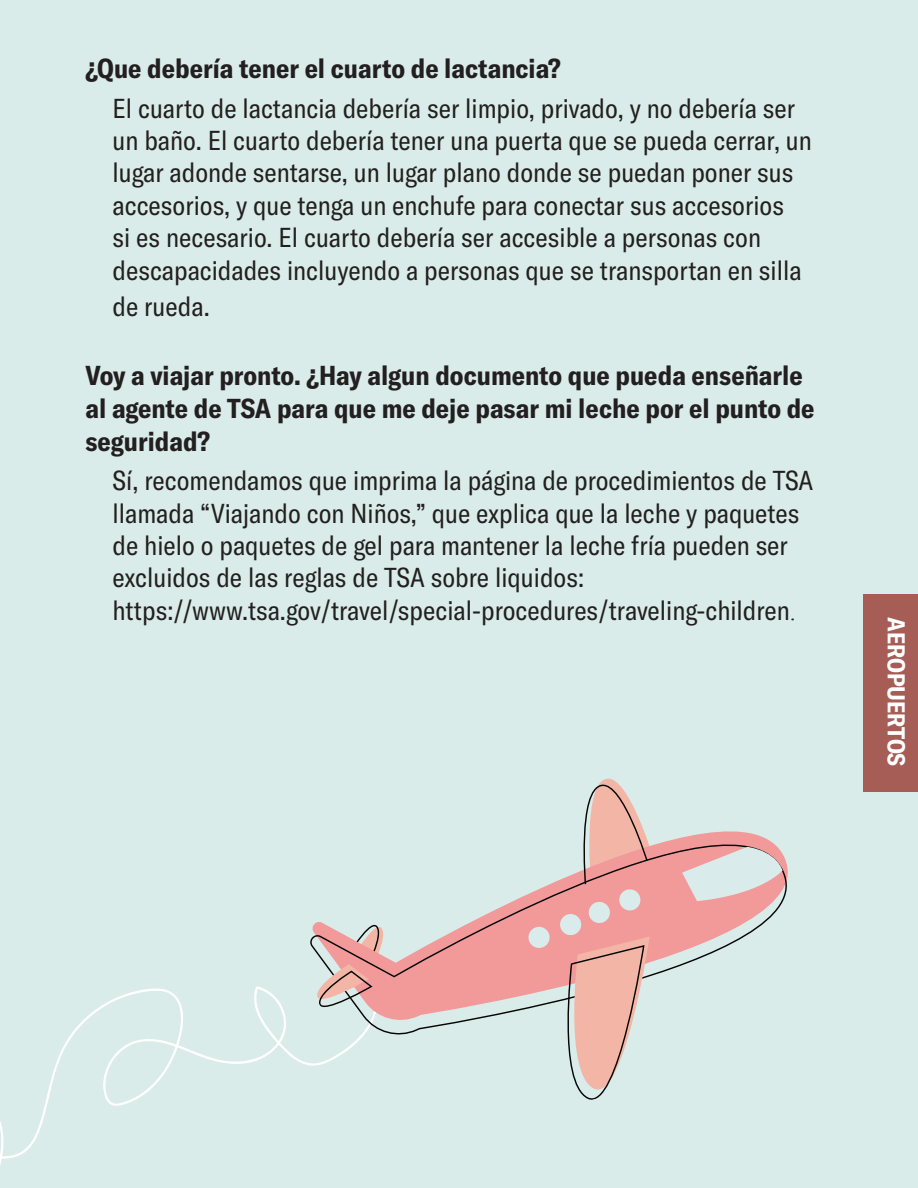
<style>
.page{position:relative;width:918px;height:1188px;background:#d9ecea}
.page>*{position:absolute;margin:0;border:0;box-sizing:border-box;transform-origin:0 0}
.t1{font:condensed 27px/32.4px "GT America";color:#231f20}
.t2{font:700 condensed 27px/33px "GT America";color:#231f20}
.t3{font:700 condensed 24px "GT America";color:#fff}
.s1{font-family:"Times New Roman";font-stretch:normal;font-size:24px}
</style>
<div class="page">
<div style="left:864px;top:594px;width:54px;height:198px;background:#a65d56"></div>
<svg style="left:0;top:986px;width:361px;height:179px"></svg>
<svg style="left:308px;top:831px;width:480px;height:207px"></svg>
<svg style="left:315px;top:918px;width:74px;height:97px"></svg>
<svg style="left:682px;top:847px;width:101px;height:54px"></svg>
<svg style="left:527px;top:778px;width:125px;height:322px"></svg>
<p class="t2" style="left:86px;top:52px;width:477px">¿Que debería tener el cuarto de lactancia?</p>
<p class="t1" style="left:113px;top:92px;width:701px">El cuarto de lactancia debería ser limpio, privado, y no debería ser un baño. El cuarto debería tener una puerta que se pueda cerrar, un lugar adonde sentarse, un lugar plano donde se puedan poner sus accesorios, y que tenga un enchufe para conectar sus accesorios<br>si es necesario. El cuarto debería ser accesible a personas con descapacidades incluyendo a personas que se transportan en silla</p>
<p class="t1" style="left:113px;top:290px;width:99px">de rueda.</p>
<p class="t2" style="left:86px;top:358px;width:731px">Voy a viajar pronto. ¿Hay algun documento que pueda enseñarle al agente de TSA para que me deje pasar mi leche por el punto de seguridad?</p>
<p class="t1" style="left:113px;top:465px;width:702px">Sí, recomendamos que imprima la página de procedimientos de TSA llamada “Viajando con Niños,” que explica que la leche y paquetes de hielo o paquetes de gel para mantener la leche fría pueden ser excluidos de las reglas de TSA sobre liquidos:</p>
<p class="t1" style="left:113px;top:594px;width:685px">https://www.tsa.gov/travel/special-procedures/traveling-children<span class="s1">.</span></p>
<p class="t3" style="left:911px;top:617px;width:151px;rotate:90deg">AEROPUERTOS</p>
</div>
